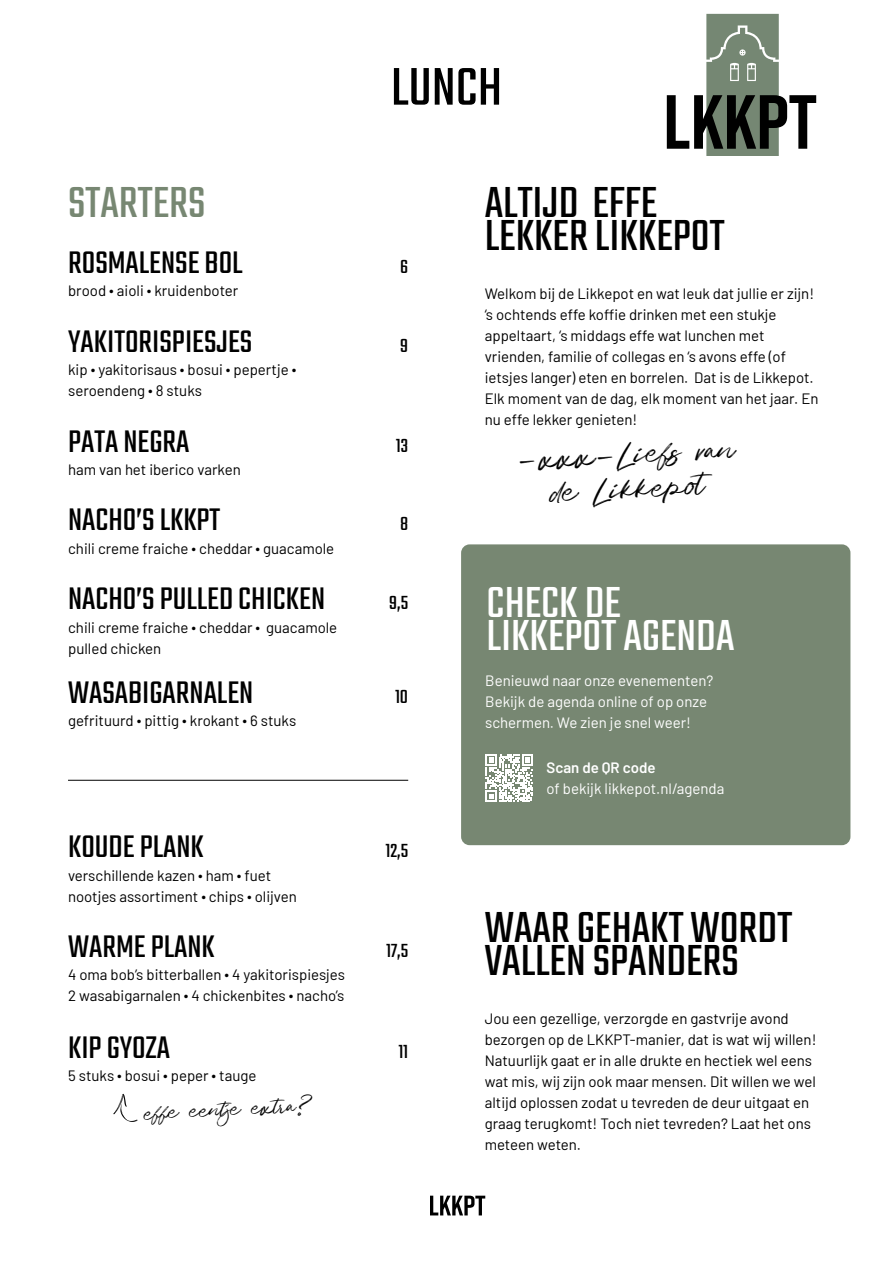
<style>
.page{position:relative;width:893px;height:1263px;background:#fff}
.page>*{position:absolute;margin:0;border:0;box-sizing:border-box;transform-origin:0 0}
.t1{font:58.5px "Teko";color:#000}
.t2{font:48px "Teko";color:#000}
.t3{font:48px "Teko";color:#fff}
.t4{font:48px "Teko";color:#778772}
.t5{font:39.75px/34.3px "Beauty Mermaid";color:#000;text-align:center}
.t6{font:34.5px "Teko";color:#000}
.t7{font:26.55px "Beauty Mermaid";color:#000}
.t8{font:21px "Teko";color:#000}
.t9{font:15px/21px "Barlow";color:#000}
.t10{font:15px/21px "Barlow";color:#fff}
.t11{font:600 15px "Barlow";color:#fff}
</style>
<div class="page">
<svg style="left:430px;top:1196px;width:55px;height:19px"></svg>
<hr style="left:68px;top:780px;width:340px;height:1px;background:#000">
<div style="left:461px;top:544px;width:389px;height:301px;background:#778772;border-radius:9px"></div>
<svg style="left:486px;top:754px;width:47px;height:48px"></svg>
<svg style="left:113px;top:1094px;width:25px;height:28px"></svg>
<svg style="left:667px;top:14px;width:149px;height:141px"></svg>
<h1 class="t1" style="left:391px;top:55px;width:113px">LUNCH</h1>
<h2 class="t4" style="left:68px;top:176px;width:139px">STARTERS</h2>
<h3 class="t6" style="left:68px;top:243px;width:176px">ROSMALENSE BOL</h3>
<h3 class="t8" style="left:400px;top:255px;width:10px">6</h3>
<p class="t9" style="left:68px;top:279px;width:172px">brood ∙ aioli ∙ kruidenboter</p>
<h3 class="t6" style="left:68px;top:322px;width:186px">YAKITORISPIESJES</h3>
<h3 class="t8" style="left:400px;top:334px;width:9px">9</h3>
<p class="t9" style="left:68px;top:358px;width:230px">kip ∙ yakitorisaus ∙ bosui ∙ pepertje ∙ seroendeng ∙ 8 stuks</p>
<h3 class="t6" style="left:68px;top:422px;width:123px">PATA NEGRA</h3>
<h3 class="t8" style="left:396px;top:433px;width:14px">13</h3>
<p class="t9" style="left:68px;top:458px;width:174px">ham van het iberico varken</p>
<h3 class="t6" style="left:68px;top:501px;width:154px">NACHO’S LKKPT</h3>
<h3 class="t8" style="left:400px;top:512px;width:10px">8</h3>
<p class="t9" style="left:68px;top:537px;width:268px">chili creme fraiche ∙ cheddar ∙ guacamole</p>
<h3 class="t6" style="left:68px;top:580px;width:258px">NACHO’S PULLED CHICKEN</h3>
<h3 class="t8" style="left:389px;top:591px;width:20px">9,5</h3>
<p class="t9" style="left:68px;top:615px;width:271px">chili creme fraiche ∙ cheddar ∙ guacamole pulled chicken</p>
<h3 class="t6" style="left:68px;top:673px;width:187px">WASABIGARNALEN</h3>
<h3 class="t8" style="left:395px;top:685px;width:15px">10</h3>
<p class="t9" style="left:68px;top:709px;width:230px">gefrituurd ∙ pittig ∙ krokant ∙ 6 stuks</p>
<h3 class="t6" style="left:68px;top:828px;width:137px">KOUDE PLANK</h3>
<h3 class="t8" style="left:385px;top:839px;width:24px">12,5</h3>
<p class="t9" style="left:68px;top:863px;width:230px">verschillende kazen ∙ ham ∙ fuet nootjes assortiment ∙ chips ∙ olijven</p>
<h3 class="t6" style="left:68px;top:928px;width:148px">WARME PLANK</h3>
<h3 class="t8" style="left:386px;top:939px;width:24px">17,5</h3>
<p class="t9" style="left:68px;top:963px;width:278px">4 oma bob’s bitterballen ∙ 4 yakitorispiesjes<br>2 wasabigarnalen ∙ 4 chickenbites ∙ nacho’s</p>
<h3 class="t6" style="left:68px;top:1028px;width:103px">KIP GYOZA</h3>
<h3 class="t8" style="left:398px;top:1040px;width:11px">11</h3>
<p class="t9" style="left:68px;top:1064px;width:190px">5 stuks ∙ bosui ∙ peper ∙ tauge</p>
<h3 class="t7" style="left:142px;top:1100px;width:169px;rotate:-3deg">effe eentje extra?</h3>
<h2 class="t2" style="left:485px;top:176px;width:174px">ALTIJD EFFE</h2>
<h2 class="t2" style="left:485px;top:209px;width:241px">LEKKER LIKKEPOT</h2>
<p class="t9" style="left:485px;top:282px;width:335px">Welkom bij de Likkepot en wat leuk dat jullie er zijn! ‘s ochtends effe koffie drinken met een stukje appeltaart, ‘s middags effe wat lunchen met vrienden, familie of collegas en ‘s avons effe (of ietsjes langer) eten en borrelen. Dat is de Likkepot.<br>Elk moment van de dag, elk moment van het jaar. En nu effe lekker genieten!</p>
<h3 class="t5" style="left:515px;top:448px;width:219px;rotate:-3deg">-xxx-Liefs van de Likkepot</h3>
<h2 class="t3" style="left:487px;top:576px;width:136px">CHECK DE</h2>
<h2 class="t3" style="left:487px;top:609px;width:249px">LIKKEPOT AGENDA</h2>
<p class="t10" style="left:485px;top:669px;width:230px">Benieuwd naar onze evenementen?<br>Bekijk de agenda online of op onze schermen. We zien je snel weer!</p>
<p class="t11" style="left:546px;top:756px;width:111px">Scan de QR code</p>
<p class="t10" style="left:546px;top:777px;width:179px">of bekijk likkepot.nl/agenda</p>
<h2 class="t2" style="left:485px;top:901px;width:309px">WAAR GEHAKT WORDT</h2>
<h2 class="t2" style="left:485px;top:934px;width:256px">VALLEN SPANDERS</h2>
<p class="t9" style="left:485px;top:1007px;width:333px">Jou een gezellige, verzorgde en gastvrije avond bezorgen op de LKKPT-manier, dat is wat wij willen!<br>Natuurlijk gaat er in alle drukte en hectiek wel eens wat mis, wij zijn ook maar mensen. Dit willen we wel altijd oplossen zodat u tevreden de deur uitgaat en graag terugkomt! Toch niet tevreden? Laat het ons meteen weten.</p>
</div>
